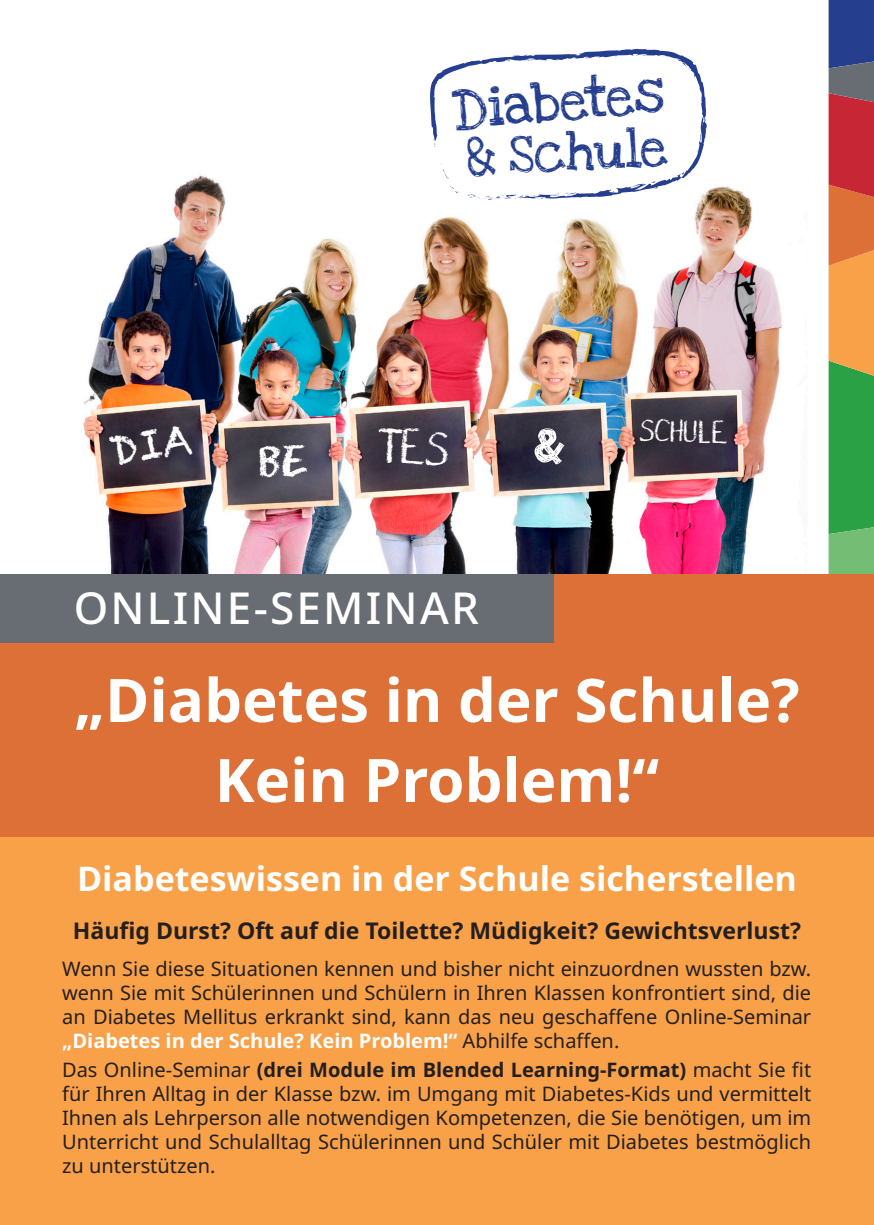
<style>
.page{position:relative;width:874px;height:1225px;background:#fff}
.page>*{position:absolute;margin:0;border:0;box-sizing:border-box;transform-origin:0 0}
.t1{font:700 60px/80px "Noto Sans";color:#fff;text-align:center}
.t2{font:500 44px "Noto Sans";letter-spacing:.05em;color:#fff}
.t3{font:40.2px "Love Ya Like A Sister";color:#253f8e}
.t4{font:39px "Love Ya Like A Sister";color:#253f8e}
.t5{font:700 34px "Noto Sans";color:#fff}
.t6{font:29.6px "DJB Chalk It Up";color:#fff}
.t7{font:700 23px "Noto Sans";color:#231f20}
.t8{font:20px/24px "Noto Sans";color:#231f20;text-align:justify}
.s1{font-weight:700;color:#fff}
.s2{font-weight:700}
</style>
<div class="page">
<div style="left:0;top:835px;width:873px;height:390px;background:#f9a149"></div>
<img style="left:60px;top:123px;width:768px;height:452px">
<svg style="left:430px;top:49px;width:276px;height:151px"></svg>
<svg style="left:828px;top:0;width:45px;height:575px;background:#8d8056"></svg>
<div style="left:0;top:575px;width:873px;height:262px;background:#dd7036"></div>
<div style="left:0;top:575px;width:553px;height:68px;background:#686c73"></div>
<svg style="left:109px;top:423px;width:84px;height:43px;background:#37303d"></svg>
<svg style="left:259px;top:445px;width:48px;height:32px;background:#494653"></svg>
<svg style="left:376px;top:427px;width:73px;height:39px;background:#3c3645"></svg>
<svg style="left:533px;top:427px;width:32px;height:38px"></svg>
<h3 class="t3" style="left:449px;top:78px;width:213px;rotate:-5deg">Diabetes</h3>
<h3 class="t4" style="left:463px;top:126px;width:204px;rotate:-3deg">&amp; Schule</h3>
<h2 class="t2" style="left:74px;top:577px;width:406px">ONLINE-SEMINAR</h2>
<h3 class="t6" style="left:641px;top:410px;width:88px;rotate:2deg">Schule</h3>
<h1 class="t1" style="left:74px;top:661px;width:726px">„Diabetes in der Schule?<br>Kein Problem!“</h1>
<h3 class="t5" style="left:77px;top:854px;width:721px">Diabeteswissen in der Schule sicherstellen</h3>
<p class="t7" style="left:73px;top:914px;width:729px">Häufig Durst? Oft auf die Toilette? Müdigkeit? Gewichtsverlust?</p>
<p class="t8" style="left:62px;top:956px;width:750px">Wenn Sie diese Situationen kennen und bisher nicht einzuordnen wussten bzw. wenn Sie mit Schülerinnen und Schülern in Ihren Klassen konfrontiert sind, die an Diabetes Mellitus erkrankt sind, kann das neu geschaffene Online-Seminar <span class="s1">„Diabetes in der Schule? Kein Problem!“</span> Abhilfe schaffen.</p>
<p class="t8" style="left:62px;top:1058px;width:750px">Das Online-Seminar <span class="s2">(drei Module im Blended Learning-Format)</span> macht Sie fit für Ihren Alltag in der Klasse bzw. im Umgang mit Diabetes-Kids und vermittelt Ihnen als Lehrperson alle notwendigen Kompetenzen, die Sie benötigen, um im Unterricht und Schulalltag Schülerinnen und Schüler mit Diabetes bestmöglich zu unterstützen.</p>
</div>
